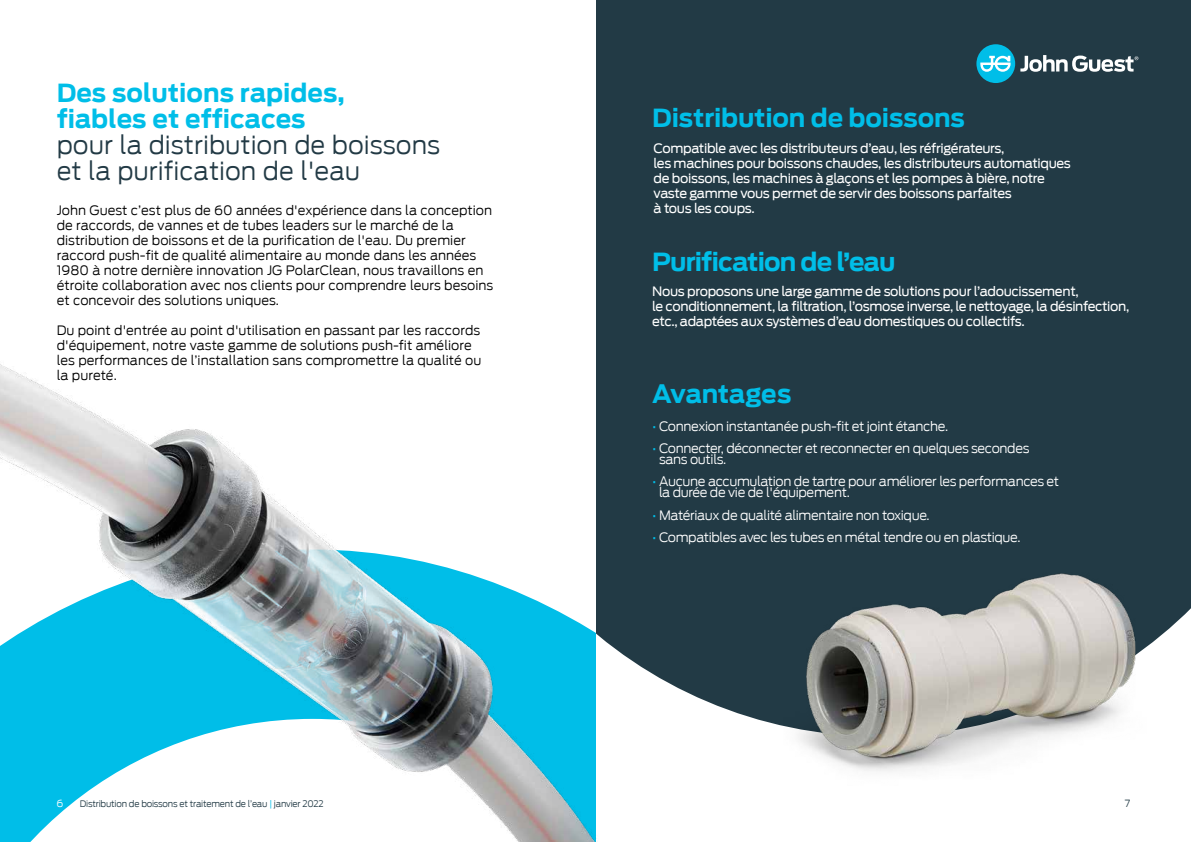
<style>
.page{position:relative;width:1191px;height:842px;background:#fff}
.page>*{position:absolute;margin:0;border:0;box-sizing:border-box;transform-origin:0 0}
.t1{font:700 25px/26px "Antenna";color:#00bee8}
.t2{font:300 25px/26px "Antenna";color:#223a45}
.t3{font:700 25px "Antenna";letter-spacing:-.035em;color:#00bee8}
.t4{font:300 13px/15px "Antenna";color:#000}
.t5{font:13px/15.1px "Antenna";letter-spacing:-.025em;color:#fff}
.t6{font:300 13px/11px "Antenna";letter-spacing:-.025em;color:#fff}
.t7{font:300 10px "Antenna";color:#223a45}
.t8{font:300 10px "Antenna";color:#fff}
.t9{font:300 9px "Antenna";letter-spacing:-.025em;color:#223a45}
.s1{color:#00bee8}
</style>
<div class="page">
<div style="left:596px;top:0;width:595px;height:712px;background:#223a45"></div>
<img style="left:0;top:241px;width:652px;height:601px">
<img style="left:733px;top:469px;width:458px;height:303px">
<div style="left:976px;top:44px;width:39px;height:39px;background:#00bee8;border-radius:50%"></div>
<svg style="left:980px;top:56px;width:30px;height:16px"></svg>
<svg style="left:1020px;top:55px;width:118px;height:17px"></svg>
<h1 class="t1" style="left:57px;top:80px;width:289px">Des solutions rapides, fiables et efficaces</h1>
<h1 class="t2" style="left:57px;top:132px;width:385px">pour la distribution de boissons et la purification de l'eau</h1>
<p class="t4" style="left:57px;top:202px;width:438px">John Guest c’est plus de 60 années d'expérience dans la conception de raccords, de vannes et de tubes leaders sur le marché de la distribution de boissons et de la purification de l'eau. Du premier raccord push-fit de qualité alimentaire au monde dans les années 1980 à notre dernière innovation JG PolarClean, nous travaillons en étroite collaboration avec nos clients pour comprendre leurs besoins et concevoir des solutions uniques.</p>
<p class="t4" style="left:57px;top:322px;width:426px">Du point d'entrée au point d'utilisation en passant par les raccords d'équipement, notre vaste gamme de solutions push-fit améliore les performances de l’installation sans compromettre la qualité ou la pureté.</p>
<p class="t8" style="left:56px;top:798px;width:8px">6</p>
<p class="t9" style="left:80px;top:798px;width:245px">Distribution de boissons et traitement de l’eau <span class="s1">|</span> janvier 2022</p>
<h1 class="t1" style="left:652px;top:105px;width:314px">Distribution de boissons</h1>
<p class="t5" style="left:653px;top:141px;width:419px">Compatible avec les distributeurs d’eau, les réfrigérateurs,<br>les machines pour boissons chaudes, les distributeurs automatiques de boissons, les machines à glaçons et les pompes à bière, notre vaste gamme vous permet de servir des boissons parfaites<br>à tous les coups.</p>
<h1 class="t3" style="left:652px;top:247px;width:245px">Purification de l’eau</h1>
<p class="t5" style="left:652px;top:284px;width:478px">Nous proposons une large gamme de solutions pour l’adoucissement,<br>le conditionnement, la filtration, l’osmose inverse, le nettoyage, la désinfection, etc., adaptées aux systèmes d’eau domestiques ou collectifs.</p>
<h1 class="t1" style="left:652px;top:381px;width:141px">Avantages</h1>
<p class="t6" style="left:652px;top:420px;width:298px"><span class="s1">•</span> Connexion instantanée push-fit et joint étanche.</p>
<p class="t6" style="left:659px;top:443px;width:372px;text-indent:-7px"><span class="s1">•</span> Connecter, déconnecter et reconnecter en quelques secondes sans outils.</p>
<p class="t6" style="left:659px;top:476px;width:401px;text-indent:-7px"><span class="s1">•</span> Aucune accumulation de tartre pour améliorer les performances et la durée de vie de l'équipement.</p>
<p class="t6" style="left:652px;top:509px;width:279px"><span class="s1">•</span> Matériaux de qualité alimentaire non toxique.</p>
<p class="t6" style="left:652px;top:532px;width:370px"><span class="s1">•</span> Compatibles avec les tubes en métal tendre ou en plastique.</p>
<p class="t7" style="left:1124px;top:798px;width:7px">7</p>
</div>
